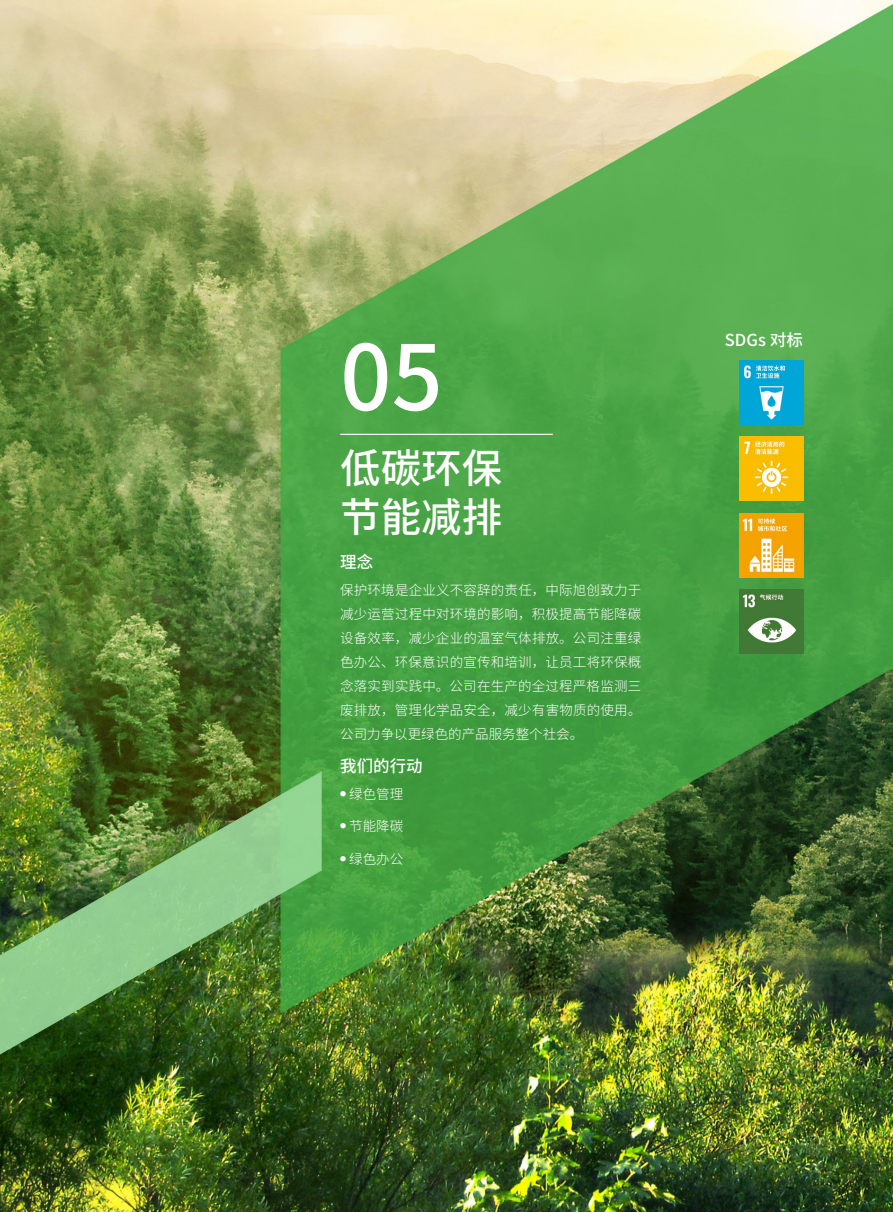
<style>
.page{position:relative;width:893px;height:1212px;background:#fff}
.page>*{position:absolute;margin:0;border:0;box-sizing:border-box;transform-origin:0 0}
.t1{font:500 90px "Source Han Sans CN";color:#fff}
.t2{font:500 40.5px/48.6px "Source Han Sans CN";color:#fff}
.t3{font:500 16.5px "Source Han Sans CN";color:#fff}
.t4{font:300 13.5px/24px "Source Han Sans CN";color:#fff;text-align:justify}
</style>
<div class="page">
<img style="left:0;top:0;width:893px;height:1212px">
<hr style="left:340px;top:434px;width:213px;height:1px;background:#fff">
<img style="left:739px;top:360px;width:64px;height:64px">
<img style="left:739px;top:437px;width:64px;height:64px">
<img style="left:739px;top:513px;width:64px;height:64px">
<img style="left:739px;top:590px;width:64px;height:64px">
<h1 class="t1" style="left:340px;top:326px;width:104px">05</h1>
<h2 class="t2" style="left:340px;top:445px;width:163px">低碳环保节能减排</h2>
<p class="t3" style="left:340px;top:553px;width:34px">理念</p>
<p class="t4" style="left:340px;top:578px;width:303px">保护环境是企业义不容辞的责任，中际旭创致力于减少运营过程中对环境的影响，积极提高节能降碳设备效率，减少企业的温室气体排放。公司注重绿色办公、环保意识的宣传和培训，让员工将环保概念落实到实践中。公司在生产的全过程严格监测三废排放，管理化学品安全，减少有害物质的使用。公司力争以更绿色的产品服务整个社会。</p>
<p class="t3" style="left:340px;top:757px;width:84px">我们的行动</p>
<p class="t4" style="left:340px;top:782px;width:64px"><sup>●</sup> 绿色管理</p>
<p class="t4" style="left:340px;top:814px;width:64px"><sup>●</sup> 节能降碳</p>
<p class="t4" style="left:340px;top:847px;width:64px"><sup>●</sup> 绿色办公</p>
<p class="t3" style="left:725px;top:330px;width:80px">SDGs 对标</p>
</div>
